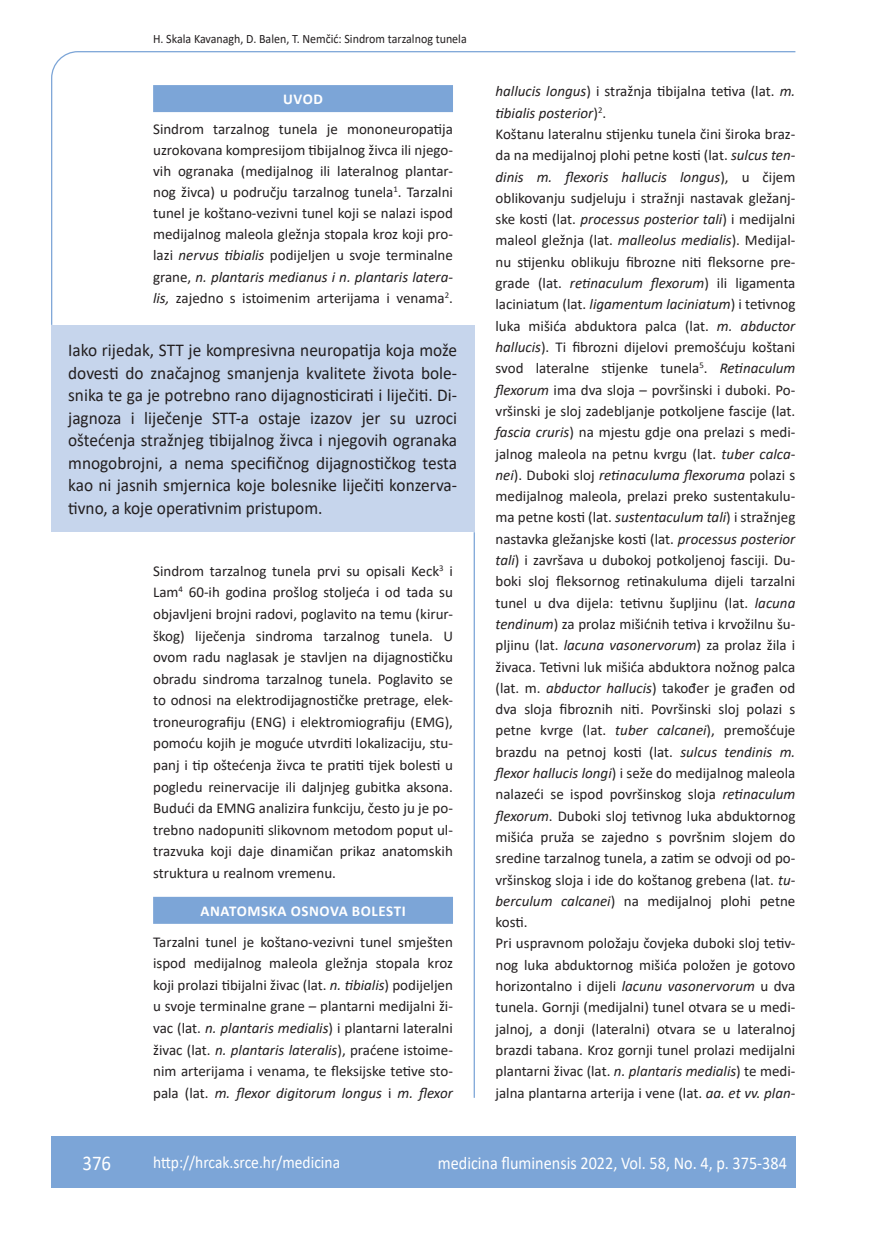
<style>
.page{position:relative;width:872px;height:1234px;background:#fff}
.page>*{position:absolute;margin:0;border:0;box-sizing:border-box;transform-origin:0 0}
.t1{font:21px "Calibri";color:#fff;scale:.9 1}
.t2{font:18px/22.5px "Calibri";color:#231f20;text-align:justify;scale:.96 1}
.t3{font:18px "Calibri";color:#fff;scale:.9 1}
.t4{font:17.25px "Calibri";color:#fff;scale:.9 1}
.t5{font:15px/21.3px "Calibri";color:#231f20;text-align:justify}
.t6{font:700 15px "Calibri";letter-spacing:.04em;color:#fff}
.t7{font:12.75px "Calibri";color:#231f20;scale:.94 1}
.s1{font-style:italic}
</style>
<div class="page">
<svg style="left:51px;top:51px;width:745px;height:275px"></svg>
<hr style="left:473px;top:532px;width:2px;height:565px;background:#7ca5d7">
<div style="left:51px;top:1135px;width:744px;height:51px;background:#7ca5d7"></div>
<div style="left:153px;top:85px;width:300px;height:27px;background:#7ca5d7"></div>
<div style="left:51px;top:325px;width:423px;height:207px;background:#c6d5ec"></div>
<div style="left:153px;top:896px;width:300px;height:27px;background:#7ca5d7"></div>
<p class="t7" style="left:153px;top:29px;width:335px">H. Skala Kavanagh, D. Balen, T. Nemčić: Sindrom tarzalnog tunela</p>
<p class="t6" style="left:283px;top:88px;width:41px">UVOD</p>
<p class="t5" style="left:153px;top:118px;width:301px">Sindrom tarzalnog tunela je mononeuropatija uzrokovana kompresijom tibijalnog živca ili njego&shy;vih ogranaka (medijalnog ili lateralnog plantar&shy;nog živca) u području tarzalnog tunela<sup>1</sup>. Tarzalni tunel je koštano-vezivni tunel koji se nalazi ispod medijalnog maleola gležnja stopala kroz koji pro&shy;lazi <span class="s1">nervus tibialis</span> podijeljen u svoje terminalne grane, <span class="s1">n. plantaris medianus i n. plantaris latera&shy;lis,</span> zajedno s istoimenim arterijama i venama<sup>2</sup>.</p>
<p class="t2" style="left:68px;top:338px;width:407px">Iako rijedak, STT je kompresivna neuropatija koja može dovesti do značajnog smanjenja kvalitete života bole&shy;snika te ga je potrebno rano dijagnosticirati i liječiti. Di&shy;jagnoza i liječenje STT-a ostaje izazov jer su uzroci oštećenja stražnjeg tibijalnog živca i njegovih ogranaka mnogobrojni, a nema specifičnog dijagnostičkog testa kao ni jasnih smjernica koje bolesnike liječiti konzerva&shy;tivno, a koje operativnim pristupom.</p>
<p class="t5" style="left:153px;top:559px;width:301px">Sindrom tarzalnog tunela prvi su opisali Keck<sup>3</sup> i Lam<sup>4</sup> 60-ih godina prošlog stoljeća i od tada su objavljeni brojni radovi, poglavito na temu (kirur&shy;škog) liječenja sindroma tarzalnog tunela. U ovom radu naglasak je stavljen na dijagnostičku obradu sindroma tarzalnog tunela. Poglavito se to odnosi na elektrodijagnostičke pretrage, elek&shy;troneurografiju (ENG) i elektromiografiju (EMG), pomoću kojih je moguće utvrditi lokalizaciju, stu&shy;panj i tip oštećenja živca te pratiti tijek bolesti u pogledu reinervacije ili daljnjeg gubitka aksona.<br>Budući da EMNG analizira funkciju, često ju je po&shy;trebno nadopuniti slikovnom metodom poput ul&shy;trazvuka koji daje dinamičan prikaz anatomskih struktura u realnom vremenu.</p>
<p class="t6" style="left:200px;top:899px;width:70px">ANATOMSKA</p>
<p class="t6" style="left:291px;top:899px;width:40px">OSNOVA</p>
<p class="t6" style="left:352px;top:899px;width:55px">BOLESTI</p>
<p class="t5" style="left:153px;top:930px;width:301px">Tarzalni tunel je koštano-vezivni tunel smješten ispod medijalnog maleola gležnja stopala kroz koji prolazi tibijalni živac (lat. <span class="s1">n. tibialis</span>) podijeljen u svoje terminalne grane – plantarni medijalni ži&shy;vac (lat. <span class="s1">n. plantaris medialis</span>) i plantarni lateralni živac (lat. <span class="s1">n. plantaris lateralis</span>), praćene istoime&shy;nim arterijama i venama, te fleksijske tetive sto&shy;pala (lat. <span class="s1">m. flexor digitorum longus</span> i <span class="s1">m. flexor</span></p>
<p class="t5" style="left:495px;top:80px;width:301px;text-align:left"><span class="s1">hallucis longus</span>) i stražnja tibijalna tetiva (lat. <span class="s1">m. tibialis posterior</span>)<sup>2</sup>.<br>Koštanu lateralnu stijenku tunela čini široka braz&shy;da na medijalnoj plohi petne kosti (lat. <span class="s1">sulcus ten&shy;dinis m. flexoris hallucis longus</span>), u čijem oblikovanju sudjeluju i stražnji nastavak gležanj&shy;ske kosti (lat. <span class="s1">processus posterior tali</span>) i medijalni maleol gležnja (lat. <span class="s1">malleolus medialis</span>). Medijal&shy;nu stijenku oblikuju fibrozne niti fleksorne pre&shy;grade (lat. <span class="s1">retinaculum flexorum</span>) ili ligamenta laciniatum (lat. <span class="s1">ligamentum laciniatum</span>) i tetivnog luka mišića abduktora palca (lat. <span class="s1">m. abductor hallucis</span>). Ti fibrozni dijelovi premošćuju koštani svod lateralne stijenke tunela<sup>5</sup>. <span class="s1">Retinaculum flexorum</span> ima dva sloja – površinski i duboki. Po&shy;vršinski je sloj zadebljanje potkoljene fascije (lat. <span class="s1">fascia cruris</span>) na mjestu gdje ona prelazi s medi&shy;jalnog maleola na petnu kvrgu (lat. <span class="s1">tuber calca&shy;nei</span>). Duboki sloj <span class="s1">retinaculuma flexoruma</span> polazi s medijalnog maleola, prelazi preko sustentakulu&shy;ma petne kosti (lat. <span class="s1">sustentaculum tali</span>) i stražnjeg nastavka gležanjske kosti (lat. <span class="s1">processus posterior tali</span>) i završava u dubokoj potkoljenoj fasciji. Du&shy;boki sloj fleksornog retinakuluma dijeli tarzalni tunel u dva dijela: tetivnu šupljinu (lat. <span class="s1">lacuna tendinum</span>) za prolaz mišićnih tetiva i krvožilnu šu&shy;pljinu (lat. <span class="s1">lacuna vasonervorum</span>) za prolaz žila i živaca. Tetivni luk mišića abduktora nožnog palca (lat. m. <span class="s1">abductor hallucis</span>) također je građen od dva sloja fibroznih niti. Površinski sloj polazi s petne kvrge (lat. <span class="s1">tuber calcanei</span>), premošćuje brazdu na petnoj kosti (lat. <span class="s1">sulcus tendinis m. flexor hallucis longi</span>) i seže do medijalnog maleola nalazeći se ispod površinskog sloja <span class="s1">retinaculum flexorum</span>. Duboki sloj tetivnog luka abduktornog mišića pruža se zajedno s površnim slojem do sredine tarzalnog tunela, a zatim se odvoji od po&shy;vršinskog sloja i ide do koštanog grebena (lat. <span class="s1">tu&shy;berculum calcanei</span>) na medijalnoj plohi petne kosti.<br>Pri uspravnom položaju čovjeka duboki sloj tetiv&shy;nog luka abduktornog mišića položen je gotovo horizontalno i dijeli <span class="s1">lacunu vasonervorum</span> u dva tunela. Gornji (medijalni) tunel otvara se u medi&shy;jalnoj, a donji (lateralni) otvara se u lateralnoj brazdi tabana. Kroz gornji tunel prolazi medijalni plantarni živac (lat. <span class="s1">n. plantaris medialis</span>) te medi&shy;jalna plantarna arterija i vene (lat. <span class="s1">aa. et vv. plan-</span></p>
<h1 class="t1" style="left:82px;top:1147px;width:33px">376</h1>
<p class="t4" style="left:153px;top:1149px;width:209px">http://hrcak.srce.hr/medicina</p>
<p class="t3" style="left:438px;top:1149px;width:389px">medicina fluminensis 2022, Vol. 58, No. 4, p. 375-384</p>
</div>
